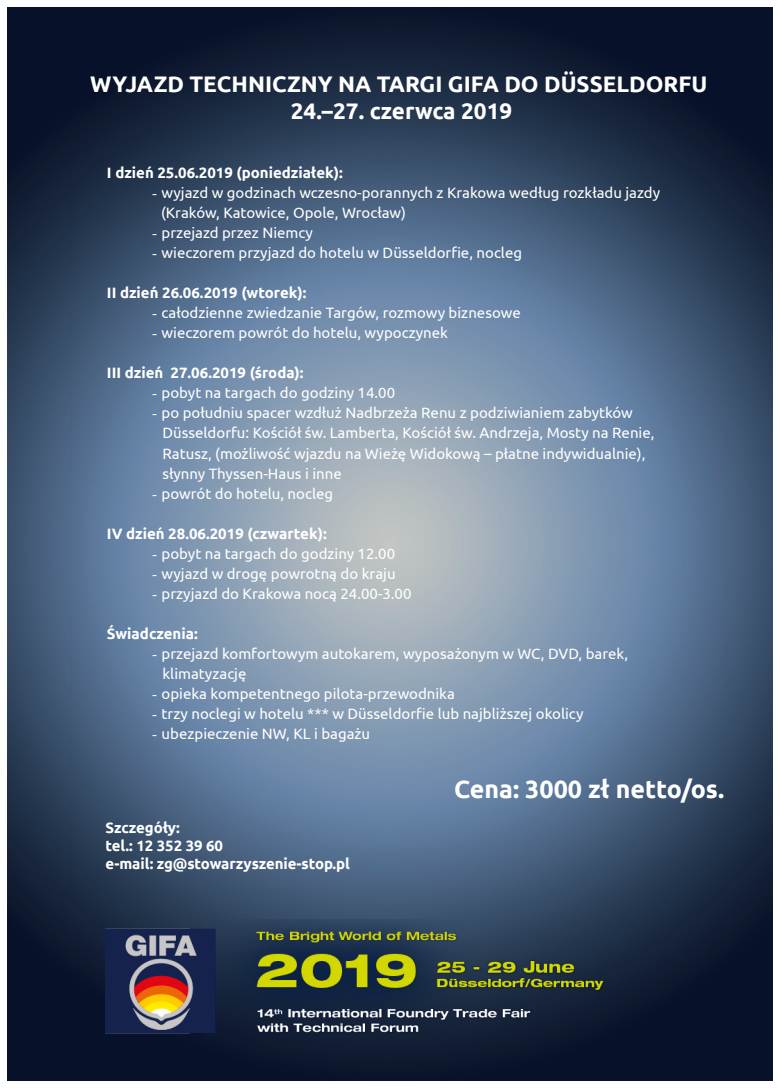
<style>
.page{position:relative;width:780px;height:1088px;background:#fff}
.page>*{position:absolute;margin:0;border:0;box-sizing:border-box;transform-origin:0 0}
.Normalny{font:700 25px "Ubuntu";color:#fff}
.t1{font:700 22.5px/27px "Ubuntu";color:#fff;text-align:center}
.t2{font:15px/20px "Ubuntu";color:#fff}
.t3{font:700 15px "Ubuntu";color:#fff}
.s1{font-family:"Times New Roman"}
</style>
<div class="page">
<img style="left:7px;top:7px;width:765px;height:1074px">
<img style="left:105px;top:919px;width:656px;height:125px">
<h2 class="t1" style="left:90px;top:71px;width:618px">WYJAZD TECHNICZNY NA TARGI GIFA DO DÜSSELDORFU<br>24.–27. czerwca 2019</h2>
<p class="t3" style="left:107px;top:164px;width:237px">I dzień 25.06.2019 (poniedziałek):</p>
<p class="t2" style="left:161px;top:183px;width:500px;text-indent:-9px"><span class="s1">-</span> wyjazd w godzinach wczesno-porannych z Krakowa według rozkładu jazdy (Kraków, Katowice, Opole, Wrocław)</p>
<p class="t2" style="left:152px;top:223px;width:162px"><span class="s1">-</span> przejazd przez Niemcy</p>
<p class="t2" style="left:152px;top:243px;width:371px"><span class="s1">-</span> wieczorem przyjazd do hotelu w Düsseldorfie, nocleg</p>
<p class="t3" style="left:107px;top:284px;width:201px">II dzień 26.06.2019 (wtorek):</p>
<p class="t2" style="left:152px;top:303px;width:370px"><span class="s1">-</span> całodzienne zwiedzanie Targów, rozmowy biznesowe</p>
<p class="t2" style="left:152px;top:323px;width:297px"><span class="s1">-</span> wieczorem powrót do hotelu, wypoczynek</p>
<p class="t3" style="left:107px;top:364px;width:198px">III dzień 27.06.2019 (środa):</p>
<p class="t2" style="left:152px;top:383px;width:245px"><span class="s1">-</span> pobyt na targach do godziny 14.00</p>
<p class="t2" style="left:162px;top:403px;width:493px;text-indent:-10px"><span class="s1">-</span> po południu spacer wzdłuż Nadbrzeża Renu z podziwianiem zabytków Düsseldorfu: Kościół św. Lamberta, Kościół św. Andrzeja, Mosty na Renie, Ratusz, (możliwość wjazdu na Wieżę Widokową – płatne indywidualnie), słynny Thyssen-Haus i inne</p>
<p class="t2" style="left:152px;top:483px;width:183px"><span class="s1">-</span> powrót do hotelu, nocleg</p>
<p class="t3" style="left:107px;top:524px;width:221px">IV dzień 28.06.2019 (czwartek):</p>
<p class="t2" style="left:152px;top:543px;width:245px"><span class="s1">-</span> pobyt na targach do godziny 12.00</p>
<p class="t2" style="left:152px;top:563px;width:245px"><span class="s1">-</span> wyjazd w drogę powrotną do kraju</p>
<p class="t2" style="left:152px;top:583px;width:261px"><span class="s1">-</span> przyjazd do Krakowa nocą 24.00-3.00</p>
<p class="t3" style="left:107px;top:624px;width:92px">Świadczenia:</p>
<p class="t2" style="left:162px;top:643px;width:467px;text-indent:-10px"><span class="s1">-</span> przejazd komfortowym autokarem, wyposażonym w WC, DVD, barek, klimatyzację</p>
<p class="t2" style="left:152px;top:683px;width:304px"><span class="s1">-</span> opieka kompetentnego pilota-przewodnika</p>
<p class="t2" style="left:152px;top:703px;width:433px"><span class="s1">-</span> trzy noclegi w hotelu *** w Düsseldorfie lub najbliższej okolicy</p>
<p class="t2" style="left:152px;top:723px;width:219px"><span class="s1">-</span> ubezpieczenie NW, KL i bagażu</p>
<p class="t3" style="left:106px;top:818px;width:76px">Szczegóły:</p>
<p class="t3" style="left:106px;top:836px;width:119px">tel.: 12 352 39 60</p>
<p class="t3" style="left:106px;top:854px;width:246px">e-mail: zg@stowarzyszenie-stop.pl</p>
<p class="Normalny" style="left:454px;top:774px;width:272px">Cena: 3000 zł netto/os.</p>
</div>
